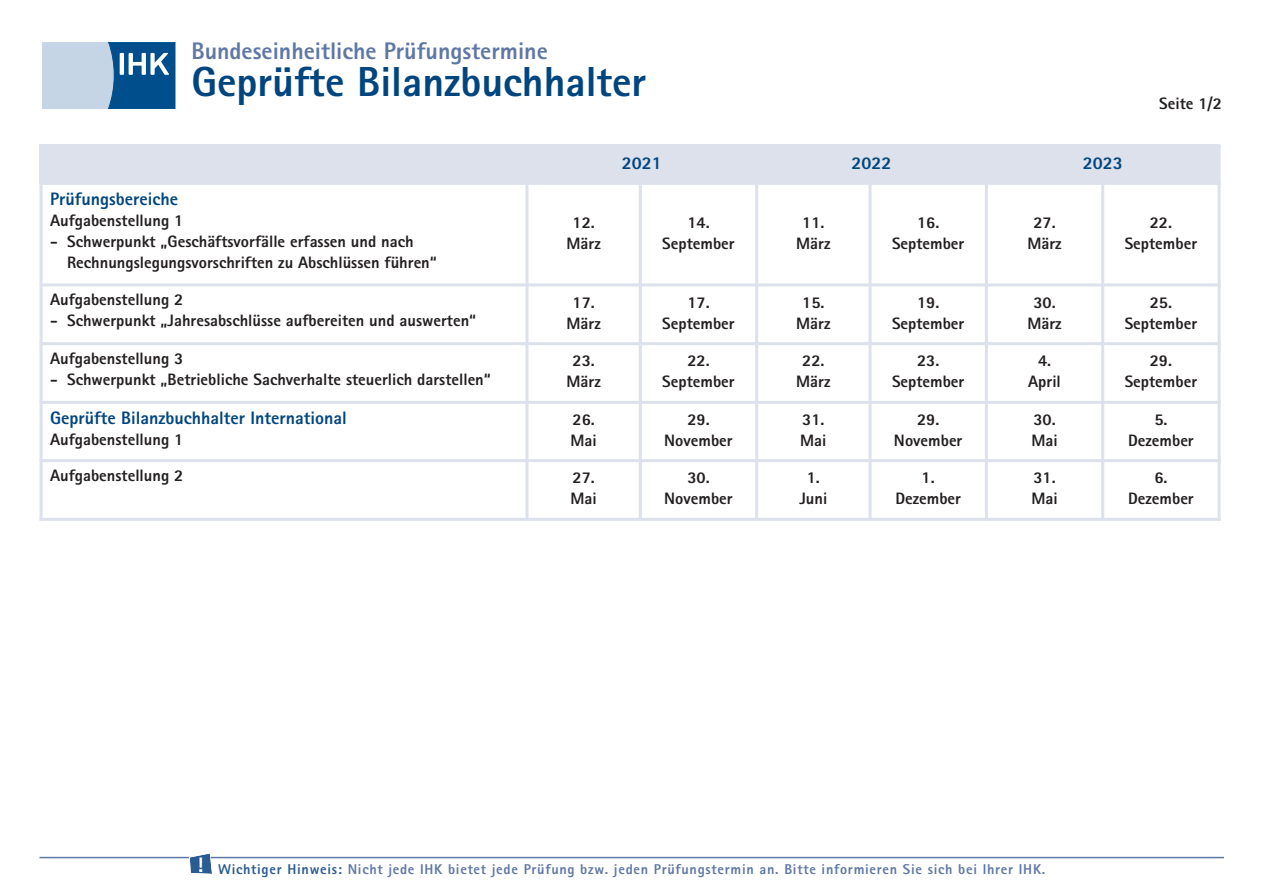
<style>
.page{position:relative;width:1263px;height:893px;background:#fff}
.page>*{position:absolute;margin:0;border:0;box-sizing:border-box;transform-origin:0 0}
.t1{font:800 42px "AT Rotis Sans Serif";color:#01457f}
.t2{font:800 24px "AT Rotis Sans Serif";color:#5f77a5}
.t3{font:800 18px "AT Rotis Sans Serif";color:#01457f}
.t4{font:800 16.5px/21px "AT Rotis Sans Serif";color:#231f20;text-align:center}
.t5{font:800 14.25px "AT Rotis Sans Serif";letter-spacing:.05em;color:#5f77a5}
.s1{color:#2a5b91}
</style>
<div class="page">
<svg style="left:42px;top:42px;width:133px;height:67px;background:#769fc1"></svg>
<div style="left:40px;top:145px;width:487px;height:38px;background:#dce1ec"></div>
<div style="left:527px;top:145px;width:230px;height:38px;background:#dce1ec"></div>
<div style="left:757px;top:145px;width:229px;height:38px;background:#dce1ec"></div>
<div style="left:986px;top:145px;width:233px;height:38px;background:#dce1ec"></div>
<hr style="left:40px;top:145px;width:3px;height:376px;background:#dce1ec">
<hr style="left:525px;top:145px;width:3px;height:376px;background:#dce1ec">
<hr style="left:639px;top:182px;width:3px;height:339px;background:#dce1ec">
<hr style="left:755px;top:145px;width:3px;height:376px;background:#dce1ec">
<hr style="left:868px;top:182px;width:3px;height:339px;background:#dce1ec">
<hr style="left:985px;top:145px;width:3px;height:376px;background:#dce1ec">
<hr style="left:1101px;top:182px;width:3px;height:339px;background:#dce1ec">
<hr style="left:1217px;top:145px;width:3px;height:376px;background:#dce1ec">
<hr style="left:40px;top:182px;width:1180px;height:3px;background:#dce1ec">
<hr style="left:40px;top:283px;width:1180px;height:3px;background:#dce1ec">
<hr style="left:40px;top:342px;width:1180px;height:3px;background:#dce1ec">
<hr style="left:40px;top:401px;width:1180px;height:3px;background:#dce1ec">
<hr style="left:40px;top:459px;width:1180px;height:3px;background:#dce1ec">
<hr style="left:40px;top:518px;width:1180px;height:3px;background:#dce1ec">
<hr style="left:40px;top:857px;width:1184px;height:1px;background:#5f77a5">
<svg style="left:189px;top:853px;width:24px;height:21px"></svg>
<h2 class="t2" style="left:191px;top:42px;width:358px">Bundeseinheitliche Prüfungstermine</h2>
<h1 class="t1" style="left:191px;top:67px;width:456px">Geprüfte Bilanzbuchhalter</h1>
<p class="t3" style="left:622px;top:157px;width:42px">2021</p>
<p class="t3" style="left:851px;top:157px;width:42px">2022</p>
<p class="t3" style="left:1083px;top:157px;width:42px">2023</p>
<p class="t4" style="left:1159px;top:95px;width:64px">Seite 1/2</p>
<p class="t3" style="left:50px;top:192px;width:130px">Prüfungsbereiche</p>
<p class="t4" style="left:50px;top:211px;width:135px">Aufgabenstellung 1</p>
<p class="t4" style="left:67px;top:232px;width:371px;text-align:left;text-indent:-17px">- Schwerpunkt „Geschäftsvorfälle erfassen und nach<br>Rechnungslegungsvorschriften zu Abschlüssen führen“</p>
<p class="t4" style="left:566px;top:213px;width:36px">12.<br>März</p>
<p class="t4" style="left:662px;top:213px;width:74px">14.<br>September</p>
<p class="t4" style="left:796px;top:213px;width:36px">11.<br>März</p>
<p class="t4" style="left:892px;top:213px;width:74px">16.<br>September</p>
<p class="t4" style="left:1027px;top:213px;width:36px">27.<br>März</p>
<p class="t4" style="left:1125px;top:213px;width:74px">22.<br>September</p>
<p class="t4" style="left:50px;top:291px;width:135px">Aufgabenstellung 2</p>
<p class="t4" style="left:50px;top:312px;width:428px">- Schwerpunkt „Jahresabschlüsse aufbereiten und auswerten“</p>
<p class="t4" style="left:566px;top:293px;width:36px">17.<br>März</p>
<p class="t4" style="left:662px;top:293px;width:74px">17.<br>September</p>
<p class="t4" style="left:796px;top:293px;width:36px">15.<br>März</p>
<p class="t4" style="left:892px;top:293px;width:74px">19.<br>September</p>
<p class="t4" style="left:1027px;top:293px;width:36px">30.<br>März</p>
<p class="t4" style="left:1125px;top:293px;width:74px">25.<br>September</p>
<p class="t4" style="left:50px;top:350px;width:135px">Aufgabenstellung 3</p>
<p class="t4" style="left:50px;top:371px;width:442px">- Schwerpunkt „Betriebliche Sachverhalte steuerlich darstellen“</p>
<p class="t4" style="left:566px;top:352px;width:36px">23.<br>März</p>
<p class="t4" style="left:662px;top:352px;width:74px">22.<br>September</p>
<p class="t4" style="left:796px;top:352px;width:36px">22.<br>März</p>
<p class="t4" style="left:892px;top:352px;width:74px">23.<br>September</p>
<p class="t4" style="left:1028px;top:352px;width:34px">4.<br>April</p>
<p class="t4" style="left:1125px;top:352px;width:74px">29.<br>September</p>
<p class="t3" style="left:50px;top:411px;width:298px">Geprüfte Bilanzbuchhalter International</p>
<p class="t4" style="left:50px;top:430px;width:135px">Aufgabenstellung 1</p>
<p class="t4" style="left:570px;top:410px;width:28px;text-align:left">26.<br>Mai</p>
<p class="t4" style="left:664px;top:410px;width:70px">29.<br>November</p>
<p class="t4" style="left:800px;top:410px;width:28px;text-align:left">31.<br>Mai</p>
<p class="t4" style="left:894px;top:410px;width:70px">29.<br>November</p>
<p class="t4" style="left:1031px;top:410px;width:28px;text-align:left">30.<br>Mai</p>
<p class="t4" style="left:1128px;top:410px;width:67px">5.<br>Dezember</p>
<p class="t4" style="left:50px;top:467px;width:135px">Aufgabenstellung 2</p>
<p class="t4" style="left:570px;top:469px;width:28px;text-align:left">27.<br>Mai</p>
<p class="t4" style="left:664px;top:469px;width:70px">30.<br>November</p>
<p class="t4" style="left:799px;top:469px;width:29px">1.<br>Juni</p>
<p class="t4" style="left:895px;top:469px;width:67px">1.<br>Dezember</p>
<p class="t4" style="left:1031px;top:469px;width:28px;text-align:left">31.<br>Mai</p>
<p class="t4" style="left:1128px;top:469px;width:67px">6.<br>Dezember</p>
<p class="t5" style="left:197px;top:864px;width:850px"><sup>!</sup> <span class="s1">Wichtiger Hinweis:</span> Nicht jede IHK bietet jede Prüfung bzw. jeden Prüfungstermin an. Bitte informieren Sie sich bei Ihrer IHK.</p>
</div>
